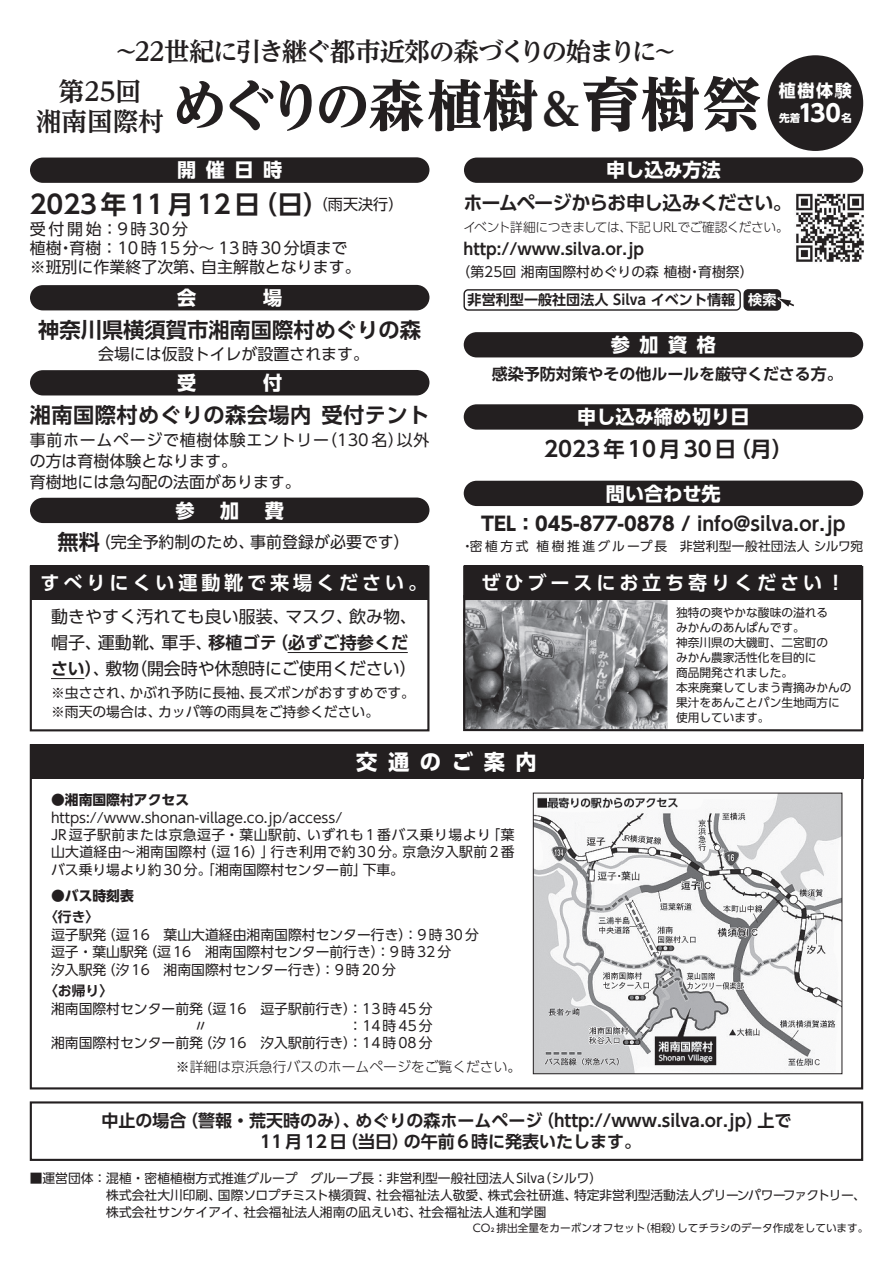
<style>
.page{position:relative;width:893px;height:1263px;background:#fff}
.page>*{position:absolute;margin:0;border:0;box-sizing:border-box;transform-origin:0 0}
.t1{font:800 55.35px "UD Reimin Pr 6";letter-spacing:-.08em;color:#231f20}
.t2{font:700 25.5px/40.3px "UD Reimin Pr 6";letter-spacing:-.04em;color:#231f20}
.t3{font:700 25.5px "UD Shin Go Pro De";letter-spacing:.075em;color:#231f20}
.t4{font:700 21.3px "UD Shin Go Pro De";color:#231f20}
.t5{font:700 21.3px "UD Shin Go Pro De";letter-spacing:.02em;color:#231f20}
.t6{font:700 21.3px "UD Shin Go Pro De";letter-spacing:.075em;color:#231f20}
.t7{font:700 21.3px "UD Shin Go Pr 6 N";letter-spacing:.5em;color:#fff}
.t8{font:700 19.2px/30.8px "UD Shin Go Pr 6 N";color:#231f20;text-align:center}
.t9{font:700 19.2px "UD Shin Go Pr 6 N De";letter-spacing:.2em;color:#fff}
.t10{font:700 19.2px "UD Shin Go Pro";color:#fff}
.t11{font:700 19.2px "UD Shin Go Pr 6 N De";letter-spacing:-.06em;color:#231f20}
.t12{font:700 19.2px "UD Shin Go Pr 6 N";color:#fff}
.t13{font:700 16.95px/21.3px "UD Shin Go Pro De";color:#231f20;text-align:center}
.t14{font:16.95px "UD Shin Go Pr 6 N";letter-spacing:.005em;color:#231f20}
.t15{font:700 16.95px "UD Shin Go Pr 6 N De";letter-spacing:.01em;color:#231f20}
.t16{font:700 16.95px "UD Shin Go Pr 6 N";color:#fff}
.t17{font:15.9px/19.2px "UD Shin Go Pro";color:#231f20}
.t18{font:700 15.9px "UD Shin Go Pr 6 N De";color:#231f20}
.t19{font:700 15.9px "UD Shin Go Pro De";color:#231f20}
.t20{font:700 14.1px "UD Shin Go Pro De";color:#231f20}
.t21{font:13.8px/17.4px "UD Shin Go Pr 6 N";color:#231f20}
.t22{font:13.8px/17.4px "UD Shin Go Pr 6 N";letter-spacing:.025em;color:#231f20}
.t23{font:300 13.8px "UD Shin Go Pr 6 N";color:#231f20}
.t24{font:13.8px "UD Shin Go Pro";color:#231f20}
.t25{font:700 13.8px "UD Shin Go Pr 6 N";color:#231f20}
.t26{font:700 13.8px "UD Shin Go Pr 6 N De";color:#231f20}
.t27{font:12.75px/17px "UD Shin Go Pr 6 N";color:#231f20}
.t28{font:12.75px "UD Shin Go Pr 6 N";letter-spacing:.03em;color:#231f20}
.t29{font:300 12.75px "UD Shin Go Pr 6 N";letter-spacing:-.035em;color:#231f20}
.t30{font:11.7px/14.9px "UD Shin Go Pr 6";color:#231f20}
.t31{font:10.65px "UD Shin Go Pr 6 N";color:#231f20}
.t32{font:700 10.65px "UD Shin Go Pr 6 N";color:#fff}
.s1{font-size:44.7px}
.s2{font-size:58.5px}
.s3{font-size:23.4px}
.s4{font-family:"UD Shin Go Pro De";font-weight:700;font-size:21.3px}
.s5{font-family:"UD Shin Go Pr 6 N";font-weight:400}
.s6{font-family:"UD Shin Go Pr 6 N De";font-weight:700}
.s7{color:#fff}
.s8{font-family:"UD Shin Go Pr 6 N De"}
</style>
<div class="page">
<svg style="left:30px;top:157px;width:399px;height:26px;background:#2a2627"></svg>
<div style="left:30px;top:285px;width:399px;height:25px;background:#231f20"></div>
<div style="left:30px;top:370px;width:399px;height:25px;background:#231f20"></div>
<div style="left:30px;top:497px;width:399px;height:26px;background:#231f20"></div>
<svg style="left:464px;top:404px;width:399px;height:26px;background:#2a2627"></svg>
<div style="left:464px;top:480px;width:399px;height:26px;background:#231f20"></div>
<div style="left:464px;top:332px;width:399px;height:25px;background:#231f20"></div>
<div style="left:30px;top:1101px;width:833px;height:60px;border:2px solid #231f20"></div>
<svg style="left:464px;top:157px;width:399px;height:26px;background:#2a2627"></svg>
<div style="left:463px;top:289px;width:278px;height:22px;border:1px solid #231f20;border-radius:4px"></div>
<div style="left:744px;top:290px;width:36px;height:20px;background:#231f20;border-radius:4px"></div>
<div style="left:743px;top:289px;width:38px;height:22px;border:1px solid #231f20;border-radius:4px"></div>
<svg style="left:771px;top:295px;width:23px;height:15px"></svg>
<img style="left:796px;top:193px;width:68px;height:69px">
<div style="left:767px;top:55px;width:96px;height:96px;background:#231f20;border-radius:50%"></div>
<hr style="left:288px;top:652px;width:120px;height:1px;background:#231f20">
<hr style="left:51px;top:678px;width:33px;height:1px;background:#231f20">
<div style="left:30px;top:566px;width:398px;height:34px;background:#231f20"></div>
<div style="left:30px;top:566px;width:399px;height:165px;border:2px solid #231f20"></div>
<div style="left:30px;top:745px;width:833px;height:34px;background:#231f20"></div>
<img style="left:535px;top:795px;width:305px;height:277px">
<div style="left:533px;top:793px;width:309px;height:281px;border:1px solid #231f20"></div>
<img style="left:466px;top:600px;width:202px;height:128px">
<div style="left:463px;top:566px;width:400px;height:165px;border:2px solid #231f20"></div>
<div style="left:465px;top:566px;width:397px;height:34px;background:#231f20"></div>
<h2 class="t2" style="left:59px;top:30px;width:620px;text-indent:55px">～22世紀に引き継ぐ都市近郊の森づくりの始まりに～第25回</h2>
<h1 class="t1" style="left:36px;top:59px;width:726px"><sub>湘南国際村</sub>めぐりの森植樹<span class="s1">&amp;</span><span class="s2">育樹祭</span></h1>
<p class="t16" style="left:779px;top:77px;width:75px">植樹体験</p>
<p class="t32" style="left:779px;top:109px;width:74px">先着<span class="s3">130</span>名</p>
<h3 class="t10" style="left:177px;top:154px;width:107px">開催日時</h3>
<h2 class="t3" style="left:30px;top:183px;width:375px">2023年11月12日（日）<sup>（雨天決行）</sup></h2>
<p class="t17" style="left:30px;top:219px;width:332px">受付開始：9時30分<br>植樹・育樹：10時15分～ 13時30分頃まで※班別に作業終了次第、自主解散となります。</p>
<h3 class="t10" style="left:177px;top:282px;width:107px">会　　場</h3>
<h3 class="t4" style="left:38px;top:312px;width:384px">神奈川県横須賀市湘南国際村めぐりの森</h3>
<p class="t17" style="left:98px;top:343px;width:273px">会場には仮設トイレが設置されます。</p>
<h3 class="t10" style="left:177px;top:367px;width:107px">受　　付</h3>
<h3 class="t5" style="left:30px;top:397px;width:401px">湘南国際村めぐりの森会場内 受付テント</h3>
<p class="t17" style="left:30px;top:428px;width:401px;line-height:21.3px">事前ホームページで植樹体験エントリー（130名）以外の方は育樹体験となります。<br>育樹地には急勾配の法面があります。</p>
<h3 class="t10" style="left:175px;top:495px;width:21px">参</h3>
<h3 class="t10" style="left:220px;top:495px;width:21px">加</h3>
<h3 class="t10" style="left:265px;top:495px;width:21px">費</h3>
<p class="t17" style="left:57px;top:532px;width:354px"><span class="s4">無料</span>（完全予約制のため、事前登録が必要です）</p>
<h3 class="t9" style="left:41px;top:567px;width:388px">すべりにくい運動靴で来場ください。</h3>
<p class="t14" style="left:51px;top:603px;width:367px">動きやすく汚れても良い服装、マスク、飲み物、</p>
<p class="t15" style="left:51px;top:629px;width:359px"><span class="s5">帽子、運動靴、軍手、</span>移植ゴテ（必ずご持参くだ</p>
<p class="t14" style="left:51px;top:655px;width:367px"><span class="s6">さい）</span>、敷物（開会時や休憩時にご使用ください）</p>
<p class="t21" style="left:51px;top:683px;width:366px;line-height:18.6px">※虫さされ、かぶれ予防に長袖、長ズボンがおすすめです。※雨天の場合は、カッパ等の雨具をご持参ください。</p>
<h3 class="t10" style="left:606px;top:154px;width:116px">申し込み方法</h3>
<h3 class="t11" style="left:463px;top:187px;width:330px">ホームページからお申し込みください。</h3>
<p class="t29" style="left:463px;top:217px;width:327px">イベント詳細につきましては、下記 URLでご確認ください。</p>
<p class="t19" style="left:463px;top:236px;width:182px">http://www.silva.or.jp</p>
<p class="t24" style="left:457px;top:260px;width:298px">（第25回 湘南国際村めぐりの森 植樹・育樹祭）</p>
<p class="t20" style="left:468px;top:289px;width:310px">非営利型一般社団法人 Silva イベント情報 <span class="s7">検索</span></p>
<h3 class="t12" style="left:611px;top:329px;width:107px">参加資格</h3>
<p class="t18" style="left:492px;top:361px;width:352px">感染予防対策やその他ルールを厳守くださる方。</p>
<h3 class="t10" style="left:577px;top:401px;width:174px">申し込み締め切り日</h3>
<h3 class="t6" style="left:544px;top:431px;width:250px">2023年10月30日（月）</h3>
<h3 class="t8" style="left:481px;top:477px;width:366px"><span class="s7">問い合わせ先<br></span>TEL：045-877-0878 / <span class="s8">info@silva.or.jp</span></h3>
<p class="t28" style="left:461px;top:536px;width:403px">・密植方式 植樹推進グループ長　非営利型一般社団法人 シルワ宛</p>
<h3 class="t9" style="left:482px;top:567px;width:365px">ぜひブースにお立ち寄りください！</h3>
<p class="t30" style="left:676px;top:605px;width:177px">独特の爽やかな酸味の溢れる<br>みかんのあんぱんです。<br>神奈川県の大磯町、二宮町の<br>みかん農家活性化を目的に<br>商品開発されました。<br>本来廃棄してしまう青摘みかんの果汁をあんことパン生地両方に使用しています。</p>
<h3 class="t7" style="left:356px;top:744px;width:182px">交通のご案内</h3>
<p class="t25" style="left:51px;top:789px;width:140px">●湘南国際村アクセス</p>
<p class="t22" style="left:51px;top:808px;width:465px">https://www.shonan-village.co.jp/access/<br>JR逗子駅前または京急逗子・葉山駅前、いずれも1番バス乗り場より「葉山大道経由～湘南国際村（逗16）」行き利用で約30分。京急汐入駅前2番バス乗り場より約30分。「湘南国際村センター前」下車。</p>
<p class="t25" style="left:51px;top:884px;width:84px">●バス時刻表</p>
<p class="t26" style="left:44px;top:906px;width:57px">〈行き〉</p>
<p class="t21" style="left:51px;top:925px;width:429px">逗子駅発（逗16　葉山大道経由湘南国際村センター行き）：9時30分逗子・葉山駅発（逗16　湘南国際村センター前行き）：9時32分<br>汐入駅発（汐16　湘南国際村センター行き）：9時20分</p>
<p class="t26" style="left:44px;top:980px;width:71px">〈お帰り〉</p>
<p class="t21" style="left:51px;top:999px;width:383px">湘南国際村センター前発（逗16　逗子駅前行き）：13時45分</p>
<p class="t21" style="left:51px;top:1034px;width:383px">湘南国際村センター前発（汐16　汐入駅前行き）：14時08分</p>
<p class="t23" style="left:176px;top:1056px;width:347px">※詳細は京浜急行バスのホームページをご覧ください。</p>
<p class="t13" style="left:101px;top:1109px;width:692px">中止の場合（警報・荒天時のみ）、めぐりの森ホームページ（http://www.silva.or.jp）上で<br>11月12日（当日）の午前6時に発表いたします。</p>
<p class="t27" style="left:106px;top:1169px;width:761px;text-indent:-77px">■運営団体： 混植・密植植樹方式推進グループ　グループ長：非営利型一般社団法人Silva（シルワ）<br>株式会社大川印刷、国際ソロプチミスト横須賀、社会福祉法人敬愛、株式会社研進、特定非営利型活動法人グリーンパワーファクトリー、株式会社サンケイアイ、社会福祉法人湘南の凪えいむ、社会福祉法人進和学園</p>
<p class="t31" style="left:473px;top:1219px;width:397px">CO₂排出全量をカーボンオフセット（相殺）してチラシのデータ作成をしています。</p>
</div>
